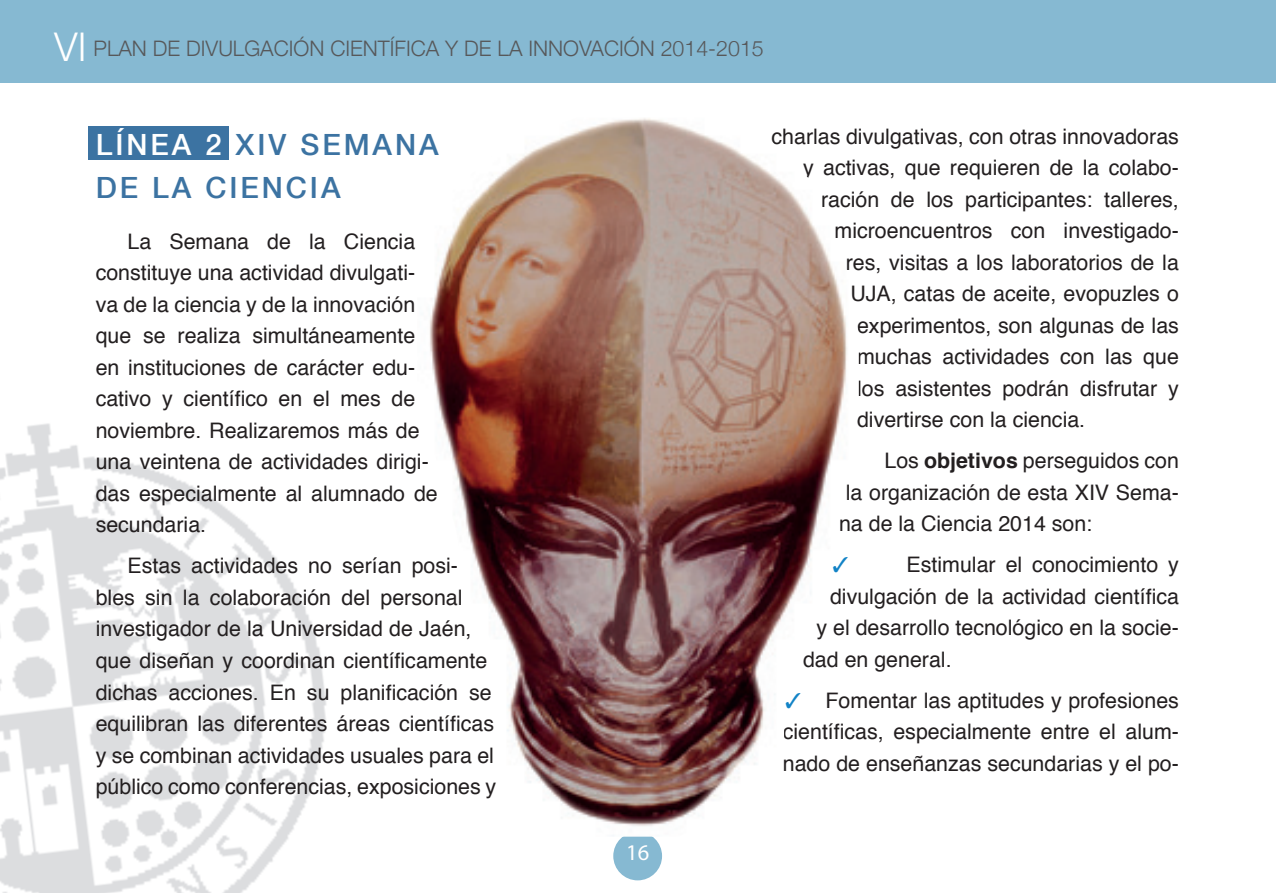
<style>
.page{position:relative;width:1276px;height:893px;background:#fff}
.page>*{position:absolute;margin:0;border:0;box-sizing:border-box;transform-origin:0 0}
.t1{font:500 29.25px/42.8px "Helvetica Neue";letter-spacing:.1em;color:#3c73a2}
.t2{font:22.5px "Myriad Pro";color:#fff}
.t3{font:21.38px/31.5px "Helvetica";color:#231f20}
.t4{font:300 21.38px "Helvetica Neue";color:#57585a}
.s1{font-size:39.6px;color:#fff}
.s2{color:#fff}
.s3{font-weight:700}
.s4{color:#1283c6}
</style>
<div class="page">
<div style="left:0;top:0;width:1276px;height:83px;background:#86b9d2"></div>
<img style="left:0;top:423px;width:326px;height:470px">
<div style="left:613px;top:832px;width:49px;height:48px;background:#86b9d2;border-radius:50%"></div>
<div style="left:89px;top:126px;width:140px;height:34px;background:#3c73a2"></div>
<img style="left:429px;top:118px;width:418px;height:719px">
<svg style="left:833px;top:557px;width:14px;height:15px"></svg>
<p class="t4" style="left:54px;top:36px;width:711px"><span class="s1">VI</span> PLAN DE DIVULGACIÓN CIENTÍFICA Y DE LA INNOVACIÓN 2014-2015</p>
<h1 class="t1" style="left:96px;top:123px;width:344px"><span class="s2">LÍNEA 2</span> XIV SEMANA<br>DE LA CIENCIA</h1>
<p class="t3" style="left:96px;top:226px;width:343px;text-indent:32px">La Semana de la Ciencia constituye una actividad divulgati&shy;va de la ciencia y de la innovación que se realiza simultáneamente en instituciones de carácter edu&shy;cativo y científico en el mes de noviembre. Realizaremos más de una veintena de actividades dirigi&shy;das especialmente al alumnado de secundaria.</p>
<p class="t3" style="left:96px;top:551px;width:402px;text-indent:32px">Estas actividades no serían posi&shy;bles sin la colaboración del personal investigador de la Universidad de Jaén, que diseñan y coordinan científicamente dichas acciones. En su planificación se equilibran las diferentes áreas científicas y se combinan actividades usuales para el público como conferencias, exposiciones y</p>
<p class="t2" style="left:626px;top:839px;width:25px">16</p>
<p class="t3" style="left:771px;top:121px;width:409px">charlas divulgativas, con otras innovadoras</p>
<p class="t3" style="left:803px;top:152px;width:377px">y activas, que requieren de la colabo-</p>
<p class="t3" style="left:821px;top:184px;width:359px">ración de los participantes: talleres,</p>
<p class="t3" style="left:834px;top:216px;width:346px">microencuentros con investigado-</p>
<p class="t3" style="left:846px;top:247px;width:334px">res, visitas a los laboratorios de la</p>
<p class="t3" style="left:850px;top:279px;width:330px">UJA, catas de aceite, evopuzles o</p>
<p class="t3" style="left:857px;top:310px;width:323px">experimentos, son algunas de las</p>
<p class="t3" style="left:857px;top:342px;width:323px">muchas actividades con las que</p>
<p class="t3" style="left:857px;top:373px;width:323px">los asistentes podrán disfrutar y</p>
<p class="t3" style="left:857px;top:405px;width:230px">divertirse con la ciencia.</p>
<p class="t3" style="left:884px;top:446px;width:296px">Los <span class="s3">objetivos</span> perseguidos con</p>
<p class="t3" style="left:846px;top:477px;width:334px">la organización de esta XIV Sema-</p>
<p class="t3" style="left:839px;top:509px;width:255px">na de la Ciencia 2014 son:</p>
<p class="t3" style="left:906px;top:550px;width:274px">Estimular el conocimiento y</p>
<p class="t3" style="left:830px;top:581px;width:350px">divulgación de la actividad científica</p>
<p class="t3" style="left:816px;top:613px;width:364px">y el desarrollo tecnológico en la socie-</p>
<p class="t3" style="left:803px;top:644px;width:150px">dad en general.</p>
<p class="t3" style="left:783px;top:685px;width:397px;text-align:justify"><span class="s4">✓</span> Fomentar las aptitudes y profesiones científicas, especialmente entre el alum&shy;nado de enseñanzas secundarias y el po-</p>
</div>
